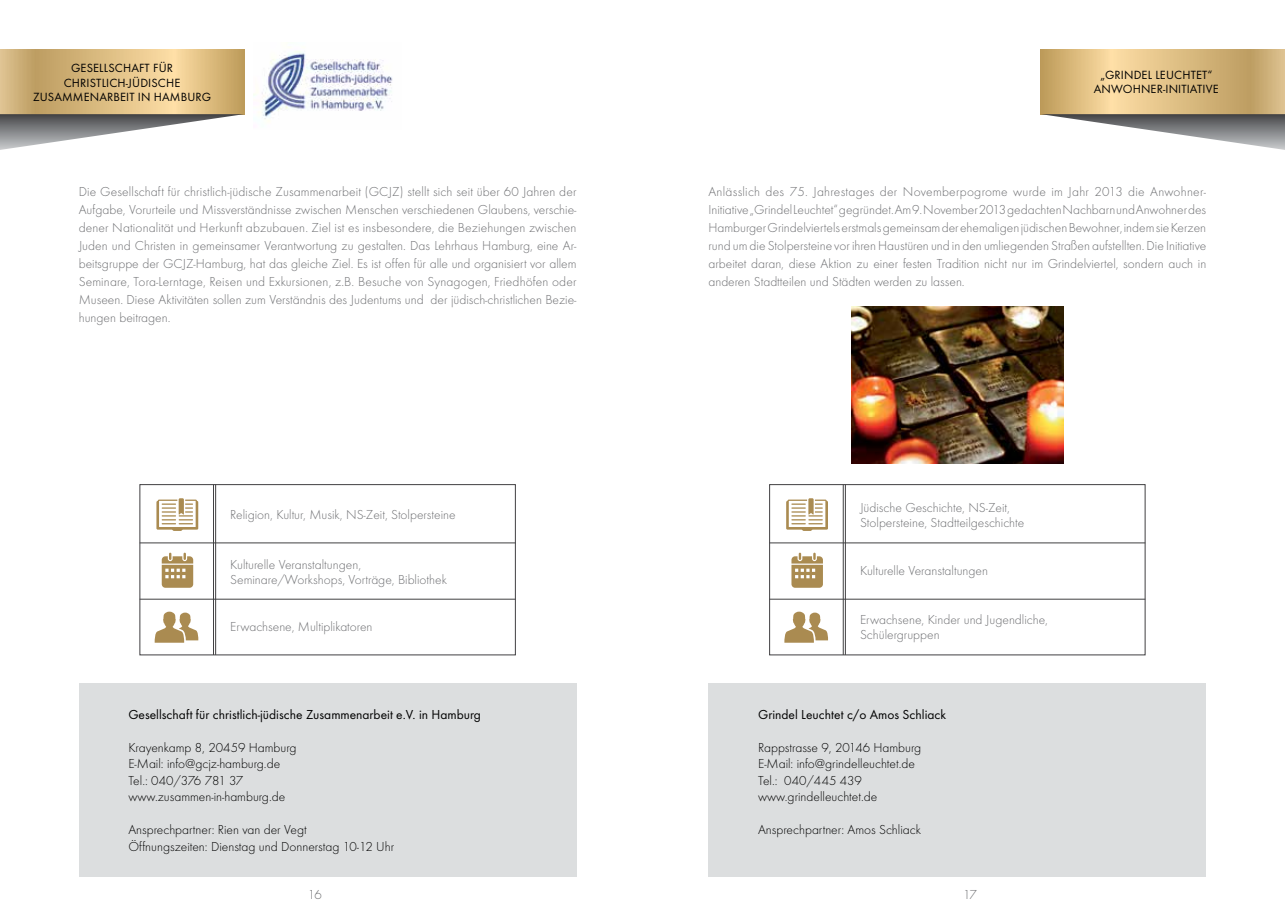
<style>
.page{position:relative;width:1285px;height:919px;background:#fff}
.page>*{position:absolute;margin:0;border:0;box-sizing:border-box;transform-origin:0 0}
.t1{font:300 13.5px/18px "Futura T";color:#6d6e71}
.t2{font:300 13.5px/16.5px "Futura T";color:#000}
.t3{font:13.5px "Futura T";color:#000}
.t4{font:12.3px/14.4px "Futura T";letter-spacing:.01em;color:#000;text-align:center}
</style>
<div class="page">
<svg style="left:0;top:49px;width:244px;height:65px"></svg>
<svg style="left:0;top:114px;width:244px;height:36px"></svg>
<div style="left:79px;top:682px;width:497px;height:194px;background:#dcdedf"></div>
<img style="left:253px;top:51px;width:140px;height:71px">
<div style="left:140px;top:484px;width:375px;height:171px;border:1px solid #414042"></div>
<svg style="left:156px;top:498px;width:42px;height:33px"></svg>
<svg style="left:162px;top:552px;width:31px;height:35px"></svg>
<svg style="left:155px;top:611px;width:43px;height:31px"></svg>
<hr style="left:140px;top:542px;width:375px;height:1px;background:#414042">
<hr style="left:140px;top:599px;width:375px;height:1px;background:#414042">
<hr style="left:213px;top:484px;width:1px;height:171px;background:#414042">
<hr style="left:215px;top:484px;width:1px;height:171px;background:#414042">
<div style="left:708px;top:682px;width:497px;height:194px;background:#dcdedf"></div>
<svg style="left:1040px;top:49px;width:244px;height:65px"></svg>
<svg style="left:1040px;top:114px;width:244px;height:36px"></svg>
<div style="left:769px;top:484px;width:375px;height:171px;border:1px solid #414042"></div>
<svg style="left:786px;top:498px;width:41px;height:33px"></svg>
<svg style="left:791px;top:552px;width:31px;height:35px"></svg>
<svg style="left:784px;top:611px;width:43px;height:31px"></svg>
<hr style="left:769px;top:542px;width:375px;height:1px;background:#414042">
<hr style="left:769px;top:599px;width:375px;height:1px;background:#414042">
<hr style="left:842px;top:484px;width:1px;height:171px;background:#414042">
<hr style="left:845px;top:484px;width:1px;height:171px;background:#414042">
<img style="left:851px;top:306px;width:212px;height:158px">
<p class="t4" style="left:33px;top:61px;width:179px">GESELLSCHAFT FÜR<br>CHRISTLICH-JÜDISCHE<br>ZUSAMMENARBEIT IN HAMBURG</p>
<p class="t1" style="left:79px;top:183px;width:499px;text-align:justify">Die Gesellschaft für christlich-jüdische Zusammenarbeit (GCJZ) stellt sich seit über 60 Jahren der Aufgabe, Vorurteile und Missverständnisse zwischen Menschen verschiedenen Glaubens, verschie&shy;dener Nationalität und Herkunft abzubauen. Ziel ist es insbesondere, die Beziehungen zwischen Juden und Christen in gemeinsamer Verantwortung zu gestalten. Das Lehrhaus Hamburg, eine Ar&shy;beitsgruppe der GCJZ-Hamburg, hat das gleiche Ziel. Es ist offen für alle und organisiert vor allem Seminare, Tora-Lerntage, Reisen und Exkursionen, z.B. Besuche von Synagogen, Friedhöfen oder Museen. Diese Aktivitäten sollen zum Verständnis des Judentums und der jüdisch-christlichen Bezie&shy;hungen beitragen.</p>
<p class="t1" style="left:230px;top:505px;width:227px">Religion, Kultur, Musik, NS-Zeit, Stolpersteine</p>
<p class="t1" style="left:230px;top:557px;width:218px;line-height:15px">Kulturelle Veranstaltungen,<br>Seminare/Workshops, Vorträge, Bibliothek</p>
<p class="t1" style="left:230px;top:617px;width:144px">Erwachsene, Multiplikatoren</p>
<p class="t3" style="left:128px;top:706px;width:354px">Gesellschaft für christlich-jüdische Zusammenarbeit e.V. in Hamburg</p>
<p class="t2" style="left:128px;top:738px;width:170px">Krayenkamp 8, 20459 Hamburg<br>E-Mail: info@gcjz-hamburg.de<br>Tel.: 040/376 781 37 www.zusammen-in-hamburg.de</p>
<p class="t2" style="left:128px;top:821px;width:267px">Ansprechpartner: Rien van der Vegt<br>Öffnungszeiten: Dienstag und Donnerstag 10-12 Uhr</p>
<p class="t1" style="left:308px;top:884px;width:15px">16</p>
<p class="t4" style="left:1093px;top:67px;width:126px">„GRINDEL LEUCHTET“<br>ANWOHNER-INITIATIVE</p>
<p class="t1" style="left:708px;top:183px;width:499px;text-align:justify">Anlässlich des 75. Jahrestages der Novemberpogrome wurde im Jahr 2013 die Anwohner-Initiative „Grindel Leuchtet“ gegründet. Am 9. November 2013 gedachten Nachbarn und Anwohner des Hamburger Grindelviertels erstmals gemeinsam der ehemaligen jüdischen Bewohner, indem sie Kerzen rund um die Stolpersteine vor ihren Haustüren und in den umliegenden Straßen aufstellten. Die Initiative arbeitet daran, diese Aktion zu einer festen Tradition nicht nur im Grindelviertel, sondern auch in anderen Stadtteilen und Städten werden zu lassen.</p>
<p class="t1" style="left:859px;top:499px;width:166px;line-height:15px">Jüdische Geschichte, NS-Zeit,<br>Stolpersteine, Stadtteilgeschichte</p>
<p class="t1" style="left:859px;top:561px;width:129px">Kulturelle Veranstaltungen</p>
<p class="t1" style="left:859px;top:612px;width:189px;line-height:15px">Erwachsene, Kinder und Jugendliche,<br>Schülergruppen</p>
<p class="t3" style="left:758px;top:706px;width:190px">Grindel Leuchtet c/o Amos Schliack</p>
<p class="t2" style="left:758px;top:738px;width:165px">Rappstrasse 9, 20146 Hamburg<br>E-Mail: info@grindelleuchtet.de<br>Tel.: 040/445 439 www.grindelleuchtet.de</p>
<p class="t2" style="left:758px;top:821px;width:164px">Ansprechpartner: Amos Schliack</p>
<p class="t1" style="left:963px;top:884px;width:15px">17</p>
</div>
